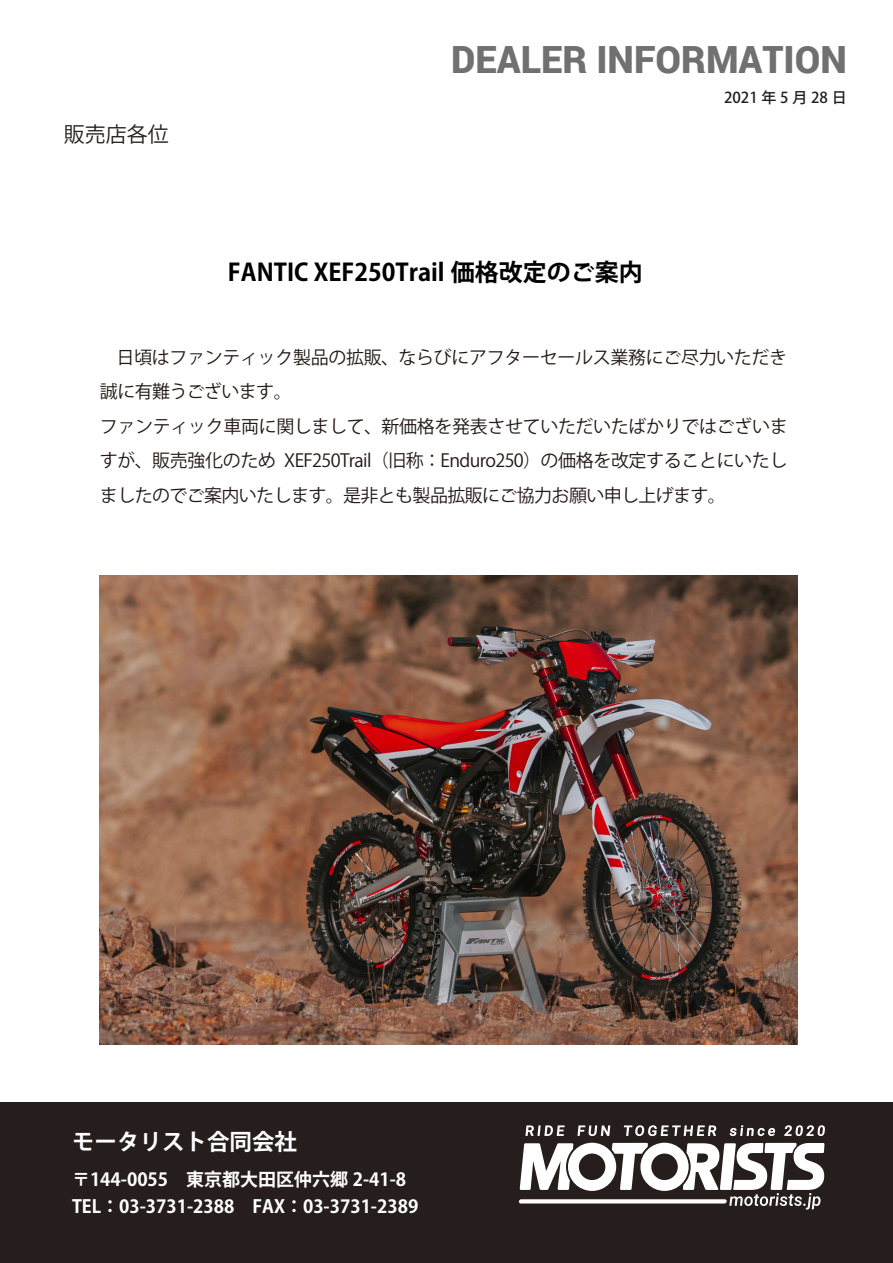
<style>
.page{position:relative;width:893px;height:1263px;background:#fff}
.page>*{position:absolute;margin:0;border:0;box-sizing:border-box;transform-origin:0 0}
.t1{font:900 37.5px "Roboto";color:#707070}
.t2{font:700 24px "Koz Go Pr 6 N";color:#000}
.t3{font:700 22.5px "Koz Go Pr 6 N";color:#fff}
.t4{font:21px "Koz Go Pr 6 N";color:#251e1c}
.t5{font:18px/34.5px "Koz Go Pro";letter-spacing:-.02em;color:#231815}
.t6{font:700 18px/27px "Koz Go Pr 6 N";color:#fff}
.t7{font:500 15px "Koz Go Pr 6 N";letter-spacing:.25em;color:#251e1c}
</style>
<div class="page">
<div style="left:0;top:1103px;width:893px;height:160px;background:#251e1c"></div>
<svg style="left:525px;top:1125px;width:40px;height:11px"></svg>
<svg style="left:577px;top:1125px;width:33px;height:11px"></svg>
<svg style="left:624px;top:1125px;width:92px;height:11px"></svg>
<svg style="left:730px;top:1125px;width:45px;height:11px"></svg>
<svg style="left:784px;top:1125px;width:41px;height:11px"></svg>
<svg style="left:520px;top:1143px;width:304px;height:66px"></svg>
<svg style="left:519px;top:1199px;width:208px;height:4px"></svg>
<img style="left:100px;top:576px;width:697px;height:468px">
<h1 class="t1" style="left:451px;top:33px;width:397px">DEALER INFORMATION</h1>
<p class="t4" style="left:64px;top:122px;width:106px">販売店各位</p>
<h2 class="t2" style="left:228px;top:258px;width:416px">FANTIC XEF250Trail 価格改定のご案内</h2>
<p class="t7" style="left:724px;top:89px;width:124px">2021年5月28日</p>
<p class="t5" style="left:100px;top:340px;width:689px;text-indent:17px">日頃はファンティック製品の拡販、ならびにアフターセールス業務にご尽力いただき誠に有難うございます。<br>ファンティック車両に関しまして、新価格を発表させていただいたばかりではございますが、販売強化のため XEF250Trail（旧称：Enduro250）の価格を改定することにいたしましたのでご案内いたします。是非とも製品拡販にご協力お願い申し上げます。</p>
<p class="t3" style="left:72px;top:1129px;width:226px">モータリスト合同会社</p>
<p class="t6" style="left:72px;top:1166px;width:348px">〒144-0055　東京都大田区仲六郷 2-41-8<br>TEL：03-3731-2388　FAX：03-3731-2389</p>
</div>
